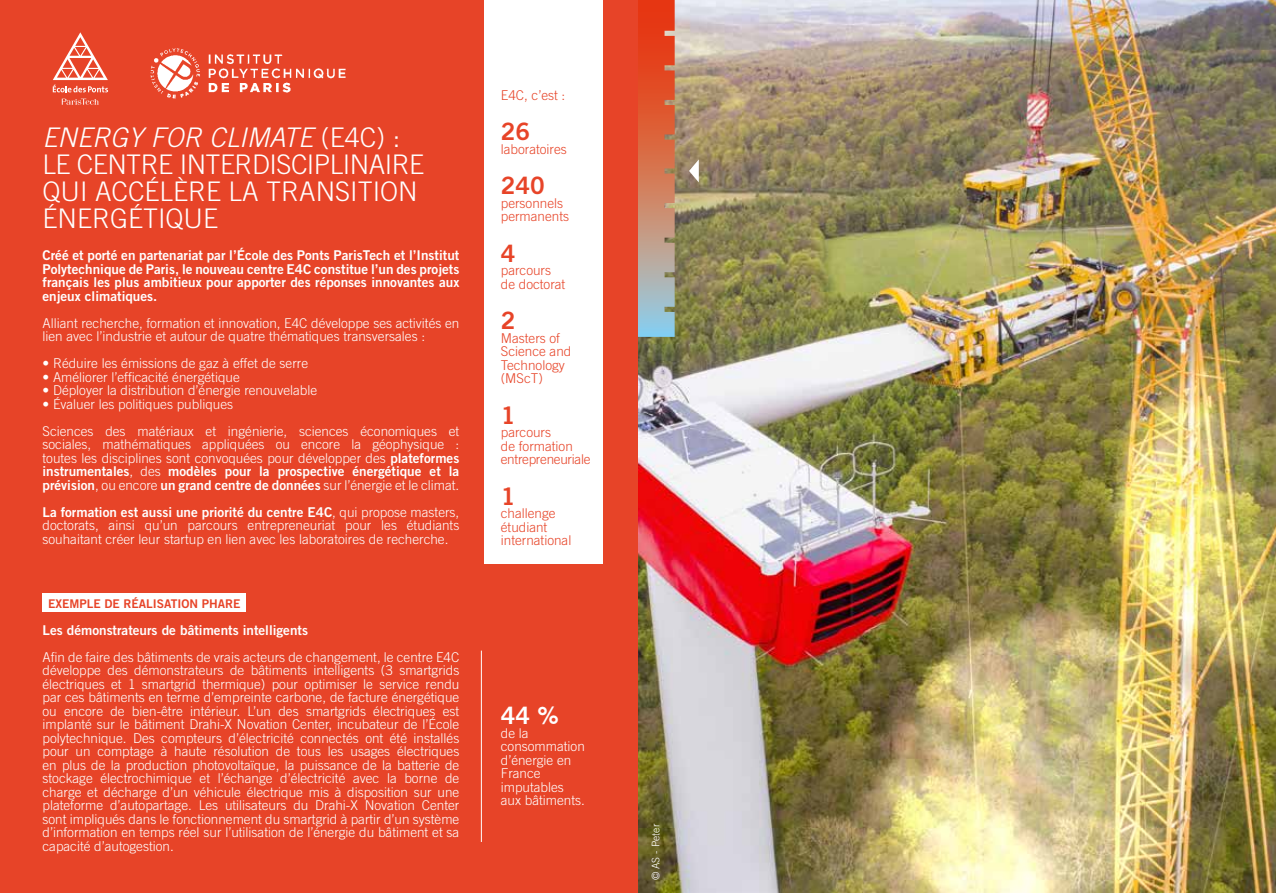
<style>
.page{position:relative;width:1276px;height:893px;background:#fff}
.page>*{position:absolute;margin:0;border:0;box-sizing:border-box;transform-origin:0 0}
.t1{font:300 27px/27px "Trade Gothic LT";color:#fff}
.t2{font:24px "Trade Gothic LT Bold Two";color:#e74428}
.t3{font:24px "Trade Gothic LT Bold Two";color:#fff}
.t4{font:300 13.5px/13.5px "Trade Gothic LT";color:#fff}
.t5{font:13.5px/13.5px "Trade Gothic LT Bold Two";color:#fff;text-align:justify}
.t6{font:300 13.5px/13.5px "Trade Gothic LT";color:#e74428}
.t7{font:12px "Trade Gothic LT Bold Two";color:#e74428}
.t8{font:300 10.5px "Trade Gothic LT";color:#fff}
.s1{font-style:italic}
.s2{font-family:"Trade Gothic LT Bold Two";font-weight:400}
.s3{font-family:"Trade Gothic LT";font-weight:300}
</style>
<div class="page">
<div style="left:0;top:0;width:638px;height:893px;background:#e74428"></div>
<div style="left:484px;top:0;width:119px;height:563px;background:#fff"></div>
<img style="left:638px;top:0;width:638px;height:893px">
<svg style="left:638px;top:0;width:36px;height:337px;background:#ca7a61"></svg>
<svg style="left:689px;top:159px;width:10px;height:23px"></svg>
<div style="left:43px;top:594px;width:203px;height:18px;background:#fff"></div>
<img style="left:150px;top:48px;width:196px;height:51px">
<hr style="left:481px;top:651px;width:1px;height:191px;background:#fff">
<svg style="left:62px;top:99px;width:37px;height:6px"></svg>
<svg style="left:53px;top:32px;width:55px;height:60px"></svg>
<h1 class="t1" style="left:43px;top:124px;width:383px"><span class="s1">ENERGY FOR CLIMATE</span> (E4C) :<br>LE CENTRE INTERDISCIPLINAIRE<br>QUI ACCÉLÈRE LA TRANSITION<br>ÉNERGÉTIQUE</h1>
<p class="t5" style="left:43px;top:249px;width:418px">Créé et porté en partenariat par l’École des Ponts ParisTech et l’Institut Polytechnique de Paris, le nouveau centre E4C constitue l’un des projets français les plus ambitieux pour apporter des réponses innovantes aux enjeux climatiques.</p>
<p class="t4" style="left:43px;top:316px;width:418px">Alliant recherche, formation et innovation, E4C développe ses activités en lien avec l’industrie et autour de quatre thématiques transversales :</p>
<p class="t4" style="left:43px;top:357px;width:267px">• Réduire les émissions de gaz à effet de serre</p>
<p class="t4" style="left:43px;top:370px;width:199px">• Améliorer l’efficacité énergétique</p>
<p class="t4" style="left:43px;top:384px;width:276px">• Déployer la distribution d’énergie renouvelable</p>
<p class="t4" style="left:43px;top:390px;width:418px;line-height:27px">• Évaluer les politiques publiques<br>Sciences des matériaux et ingénierie, sciences économiques et</p>
<p class="t4" style="left:43px;top:438px;width:418px">sociales, mathématiques appliquées ou encore la géophysique : toutes les disciplines sont convoquées pour développer des <span class="s2">plateformes</span></p>
<p class="t5" style="left:43px;top:465px;width:418px">instrumentales<span class="s3">, des</span> modèles pour la prospective énergétique et la</p>
<p class="t4" style="left:43px;top:478px;width:418px"><span class="s2">prévision</span>, ou encore <span class="s2">un grand centre de données</span> sur l’énergie et le climat.</p>
<p class="t5" style="left:43px;top:505px;width:418px">La formation est aussi une priorité du centre E4C<span class="s3">, qui propose masters,</span></p>
<p class="t4" style="left:43px;top:519px;width:418px">doctorats, ainsi qu’un parcours entrepreneuriat pour les étudiants souhaitant créer leur startup en lien avec les laboratoires de recherche.</p>
<p class="t7" style="left:48px;top:596px;width:194px">EXEMPLE DE RÉALISATION PHARE</p>
<p class="t5" style="left:43px;top:623px;width:267px">Les démonstrateurs de bâtiments intelligents</p>
<p class="t4" style="left:43px;top:650px;width:418px;text-align:justify">Afin de faire des bâtiments de vrais acteurs de changement, le centre E4C développe des démonstrateurs de bâtiments intelligents (3 smartgrids électriques et 1 smartgrid thermique) pour optimiser le service rendu par ces bâtiments en terme d’empreinte carbone, de facture énergétique ou encore de bien-être intérieur. L’un des smartgrids électriques est implanté sur le bâtiment Drahi-X Novation Center, incubateur de l’École polytechnique. Des compteurs d’électricité connectés ont été installés pour un comptage à haute résolution de tous les usages électriques en plus de la production photovoltaïque, la puissance de la batterie de stockage électrochimique et l’échange d’électricité avec la borne de charge et décharge d’un véhicule électrique mis à disposition sur une plateforme d’autopartage. Les utilisateurs du Drahi-X Novation Center sont impliqués dans le fonctionnement du smartgrid à partir d’un système d’information en temps réel sur l’utilisation de l’énergie du bâtiment et sa capacité d’autogestion.</p>
<p class="t6" style="left:501px;top:88px;width:66px">E4C, c’est :</p>
<h2 class="t2" style="left:501px;top:117px;width:31px">26</h2>
<p class="t6" style="left:501px;top:142px;width:67px">laboratoires</p>
<h2 class="t2" style="left:501px;top:171px;width:45px">240</h2>
<p class="t6" style="left:501px;top:196px;width:70px">personnels permanents</p>
<h2 class="t2" style="left:501px;top:238px;width:16px">4</h2>
<p class="t6" style="left:501px;top:264px;width:66px">parcours de doctorat</p>
<h2 class="t2" style="left:501px;top:306px;width:16px">2</h2>
<p class="t6" style="left:501px;top:331px;width:72px">Masters of<br>Science and<br>Technology (MScT)</p>
<h2 class="t2" style="left:501px;top:400px;width:16px">1</h2>
<p class="t6" style="left:501px;top:426px;width:91px">parcours<br>de formation entrepreneuriale</p>
<h2 class="t2" style="left:501px;top:481px;width:16px">1</h2>
<p class="t6" style="left:501px;top:507px;width:72px">challenge étudiant international</p>
<h2 class="t3" style="left:501px;top:701px;width:59px">44 %</h2>
<p class="t4" style="left:501px;top:726px;width:86px">de la consommation d’énergie en<br>France imputables aux bâtiments.</p>
<p class="t8" style="left:649px;top:880px;width:58px;rotate:-90deg">© AS - Peter</p>
</div>
